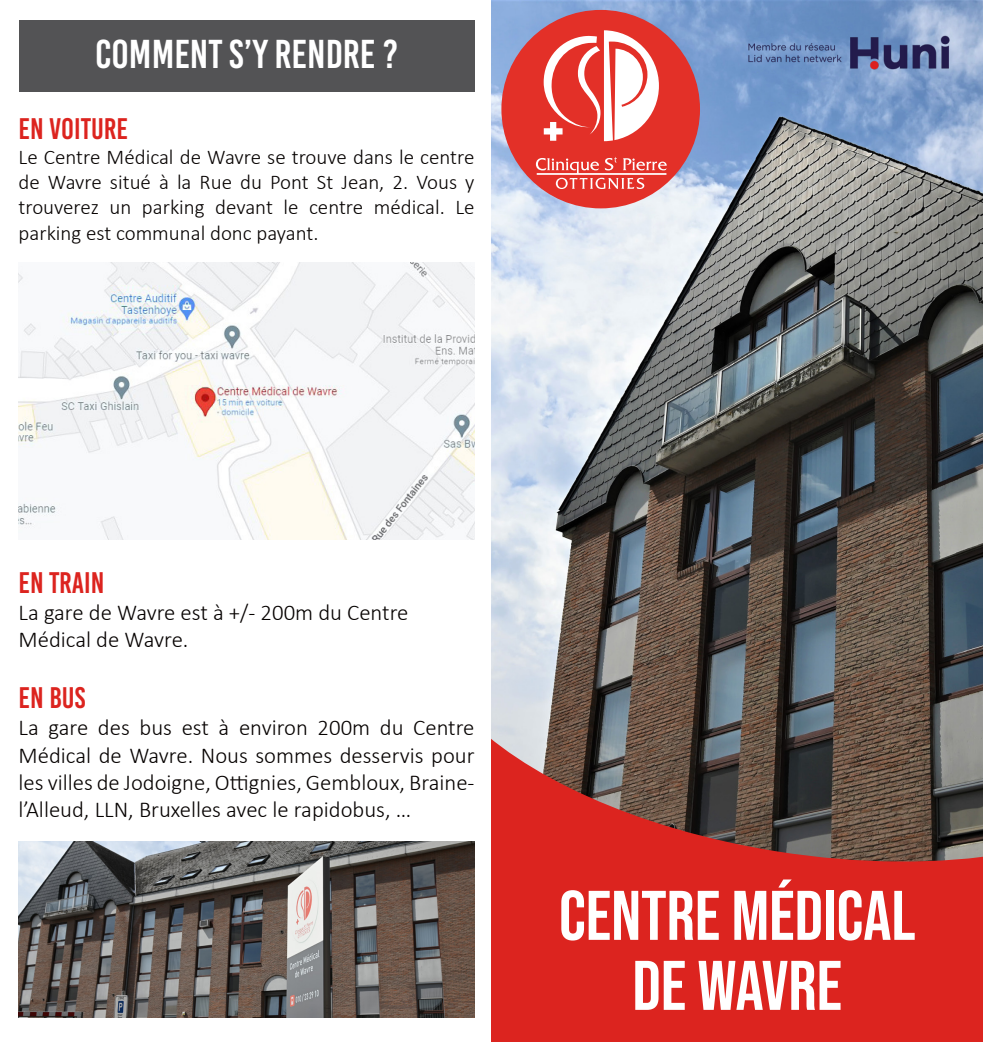
<style>
.page{position:relative;width:983px;height:1042px;background:#fff}
.page>*{position:absolute;margin:0;border:0;box-sizing:border-box;transform-origin:0 0}
.t1{font:70px "Bebas Neue";color:#fff}
.t2{font:40.25px "Bebas Kai";color:#fff}
.t3{font:29.75px "Bebas Kai";color:#dc241f}
.t4{font:300 22.75px/27.3px "Calibri";color:#060201}
.t5{font:300 21px/25.2px "Calibri";color:#060201;text-align:justify}
</style>
<div class="page">
<img style="left:491px;top:0;width:491px;height:714px">
<div style="left:501px;top:10px;width:198px;height:198px;background:#e33028;border-radius:50%"></div>
<svg style="left:535px;top:30px;width:131px;height:159px"></svg>
<svg style="left:491px;top:714px;width:491px;height:328px;background:#b03630"></svg>
<img style="left:19px;top:263px;width:455px;height:277px">
<div style="left:19px;top:20px;width:455px;height:72px;background:#535355"></div>
<img style="left:19px;top:842px;width:455px;height:176px">
<img style="left:725px;top:13px;width:246px;height:79px">
<p class="t2" style="left:95px;top:32px;width:304px">COMMENT S’Y RENDRE ?</p>
<p class="t3" style="left:19px;top:113px;width:111px">EN VOITURE</p>
<p class="t5" style="left:19px;top:144px;width:457px">Le Centre Médical de Wavre se trouve dans le centre de Wavre situé à la Rue du Pont St Jean, 2. Vous y trouverez un parking devant le centre médical. Le parking est communal donc payant.</p>
<p class="t3" style="left:19px;top:566px;width:87px">EN TRAIN</p>
<p class="t4" style="left:19px;top:598px;width:391px">La gare de Wavre est à +/- 200m du Centre<br>Médical de Wavre.</p>
<p class="t3" style="left:19px;top:682px;width:68px">EN BUS</p>
<p class="t4" style="left:19px;top:714px;width:457px;text-align:justify">La gare des bus est à environ 200m du Centre Médical de Wavre. Nous sommes desservis pour les villes de Jodoigne, Ottignies, Gembloux, Braine&shy;l’Alleud, LLN, Bruxelles avec le rapidobus, …</p>
<p class="t1" style="left:559px;top:876px;width:358px">CENTRE MÉDICAL</p>
<p class="t1" style="left:632px;top:946px;width:211px">DE WAVRE</p>
</div>
